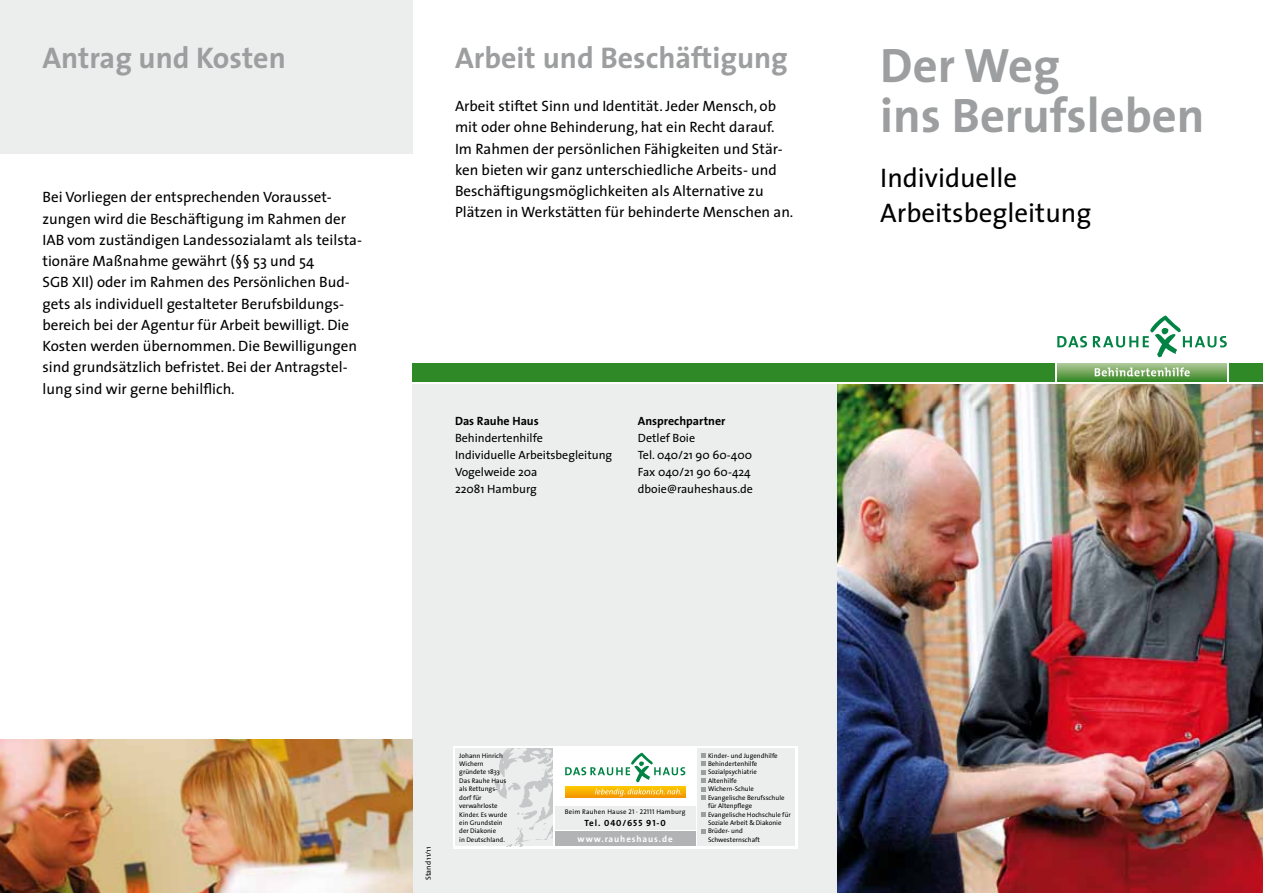
<style>
.page{position:relative;width:1263px;height:893px;background:#fff}
.page>*{position:absolute;margin:0;border:0;box-sizing:border-box;transform-origin:0 0}
.t1{font:700 48.6px/49.8px "The Sans";color:#9c9e9f}
.t2{font:700 30px "The Sans";color:#9c9e9f}
.t3{font:27px/34.5px "The Sans";color:#000}
.t4{font:15px/21.3px "The Sans";color:#000}
.t5{font:12px/17px "The Sans";color:#000}
.t6{font:700 12px "The Sans";color:#000}
.t7{font:700 9px "The Sans";letter-spacing:.1em;color:#fff}
.t8{font:9px "The Sans Bold Caps";letter-spacing:.1em;color:#000}
.t9{font:7.5px "The Sans";color:#000}
.t10{font:6.75px/8.4px "The Sans";color:#000}
.t11{font:6.75px "The Sans";letter-spacing:.03em;color:#000}
.s1{font-family:"The Sans Caps"}
.s2{font-family:"The Sans";font-weight:700}
</style>
<div class="page">
<div style="left:412px;top:381px;width:426px;height:512px;background:#eceded"></div>
<div style="left:0;top:0;width:412px;height:153px;background:#eceded"></div>
<img style="left:0;top:740px;width:412px;height:153px">
<div style="left:453px;top:746px;width:344px;height:102px;background:#fff"></div>
<div style="left:555px;top:806px;width:140px;height:23px;background:#eceded"></div>
<hr style="left:565px;top:786px;width:120px;height:1px;background:#fecb00">
<hr style="left:565px;top:787px;width:120px;height:1px;background:#fdc700">
<hr style="left:565px;top:788px;width:120px;height:1px;background:#fcc200">
<hr style="left:565px;top:789px;width:120px;height:1px;background:#fbbd00">
<hr style="left:565px;top:790px;width:120px;height:1px;background:#fab800">
<hr style="left:565px;top:791px;width:120px;height:1px;background:#f9b300">
<hr style="left:565px;top:792px;width:120px;height:1px;background:#f8ae00">
<hr style="left:565px;top:793px;width:120px;height:1px;background:#f7a900">
<hr style="left:565px;top:794px;width:120px;height:1px;background:#f5a300">
<hr style="left:565px;top:795px;width:120px;height:1px;background:#f49e00">
<hr style="left:565px;top:796px;width:120px;height:1px;background:#f39800">
<hr style="left:565px;top:797px;width:120px;height:1px;background:#f39400">
<svg style="left:595px;top:788px;width:86px;height:8px"></svg>
<svg style="left:565px;top:752px;width:120px;height:30px"></svg>
<div style="left:555px;top:831px;width:140px;height:15px;background:#b1b3b4"></div>
<div style="left:455px;top:748px;width:98px;height:98px;background:#eceded"></div>
<img style="left:495px;top:748px;width:58px;height:98px">
<div style="left:697px;top:748px;width:98px;height:98px;background:#eceded"></div>
<svg style="left:702px;top:753px;width:4px;height:47px"></svg>
<svg style="left:702px;top:812px;width:4px;height:5px"></svg>
<svg style="left:702px;top:829px;width:4px;height:4px"></svg>
<img style="left:838px;top:384px;width:425px;height:509px">
<svg style="left:412px;top:381px;width:851px;height:3px;fill:#fff"></svg>
<div style="left:412px;top:363px;width:851px;height:18px;background:#2e8926"></div>
<div style="left:1055px;top:315px;width:174px;height:67px;background:#fff"></div>
<hr style="left:1057px;top:363px;width:170px;height:1px;background:#b1cba0">
<hr style="left:1057px;top:364px;width:170px;height:1px;background:#abc798">
<hr style="left:1057px;top:365px;width:170px;height:1px;background:#a5c390">
<hr style="left:1057px;top:366px;width:170px;height:1px;background:#9ebf89">
<hr style="left:1057px;top:367px;width:170px;height:1px;background:#98bb81">
<hr style="left:1057px;top:368px;width:170px;height:1px;background:#91b77a">
<hr style="left:1057px;top:369px;width:170px;height:1px;background:#8bb372">
<hr style="left:1057px;top:370px;width:170px;height:1px;background:#84af6b">
<hr style="left:1057px;top:371px;width:170px;height:1px;background:#7dab64">
<hr style="left:1057px;top:372px;width:170px;height:1px;background:#76a85d">
<hr style="left:1057px;top:373px;width:170px;height:1px;background:#6fa456">
<hr style="left:1057px;top:374px;width:170px;height:1px;background:#68a050">
<hr style="left:1057px;top:375px;width:170px;height:1px;background:#619d49">
<hr style="left:1057px;top:376px;width:170px;height:1px;background:#599943">
<hr style="left:1057px;top:377px;width:170px;height:1px;background:#51963d">
<hr style="left:1057px;top:378px;width:170px;height:1px;background:#499237">
<hr style="left:1057px;top:379px;width:170px;height:1px;background:#408f31">
<hr style="left:1057px;top:380px;width:170px;height:1px;background:#368c2b">
<hr style="left:1057px;top:381px;width:170px;height:1px;background:#2e8926">
<svg style="left:1057px;top:336px;width:30px;height:11px"></svg>
<svg style="left:1093px;top:315px;width:134px;height:42px"></svg>
<svg style="left:1095px;top:367px;width:95px;height:9px"></svg>
<h2 class="t2" style="left:43px;top:33px;width:245px">Antrag und Kosten</h2>
<p class="t4" style="left:43px;top:186px;width:321px">Bei Vorliegen der entsprechenden Vorausset&shy;zungen wird die Beschäftigung im Rahmen der IAB vom zuständigen Landessozialamt als teilsta&shy;tionäre Maßnahme gewährt (§§ 53 und 54<br>SGB XII) oder im Rahmen des Persönlichen Bud&shy;gets als individuell gestalteter Berufsbildungs&shy;bereich bei der Agentur für Arbeit bewilligt. Die Kosten werden übernommen. Die Bewilligungen sind grundsätzlich befristet. Bei der Antragstel&shy;lung sind wir gerne behilflich.</p>
<h2 class="t2" style="left:455px;top:33px;width:334px">Arbeit und Beschäftigung</h2>
<p class="t4" style="left:455px;top:95px;width:340px">Arbeit stiftet Sinn und Identität. Jeder Mensch, ob mit oder ohne Behinderung, hat ein Recht darauf.<br>Im Rahmen der persönlichen Fähigkeiten und Stär&shy;ken bieten wir ganz unterschiedliche Arbeits- und Beschäftigungsmöglichkeiten als Alternative zu Plätzen in Werkstätten für behinderte Menschen an.</p>
<p class="t6" style="left:455px;top:411px;width:85px">Das Rauhe Haus</p>
<p class="t5" style="left:455px;top:429px;width:159px">Behindertenhilfe<br>Individuelle Arbeitsbegleitung<br>Vogelweide 20a<br>22081 Hamburg</p>
<p class="t6" style="left:638px;top:411px;width:89px">Ansprechpartner</p>
<p class="t5" style="left:638px;top:429px;width:117px">Detlef Boie<br>Tel. 040/21 90 60-400<br>Fax 040/21 90 60-424 dboie@rauheshaus.de</p>
<h1 class="t1" style="left:880px;top:39px;width:326px">Der Weg<br>ins Berufsleben</h1>
<h3 class="t3" style="left:880px;top:160px;width:213px">Individuelle<br>Arbeitsbegleitung</h3>
<p class="t9" style="left:422px;top:880px;width:35px;rotate:-90deg">Stand 11/11</p>
<p class="t10" style="left:459px;top:751px;width:49px">Johann Hinrich<br>Wichern gründete 1833<br>Das Rauhe Haus als Rettungs&shy;dorf für verwahrloste<br>Kinder. Es wurde ein Grundstein der Diakonie<br>in Deutschland.</p>
<p class="t11" style="left:565px;top:806px;width:122px">Beim Rauhen Hause <span class="s1">21 · 22111</span> Hamburg</p>
<p class="t8" style="left:584px;top:815px;width:83px"><span class="s2">Tel.</span> 040/655 91-0</p>
<p class="t7" style="left:578px;top:831px;width:97px">www.rauheshaus.de</p>
<p class="t10" style="left:708px;top:751px;width:84px">Kinder- und Jugendhilfe<br>Behindertenhilfe<br>Sozialpsychiatrie<br>Altenhilfe<br>Wichern-Schule<br>Evangelische Berufsschule für Altenpflege<br>Evangelische Hochschule für<br>Soziale Arbeit &amp; Diakonie<br>Brüder- und<br>Schwesternschaft</p>
</div>
